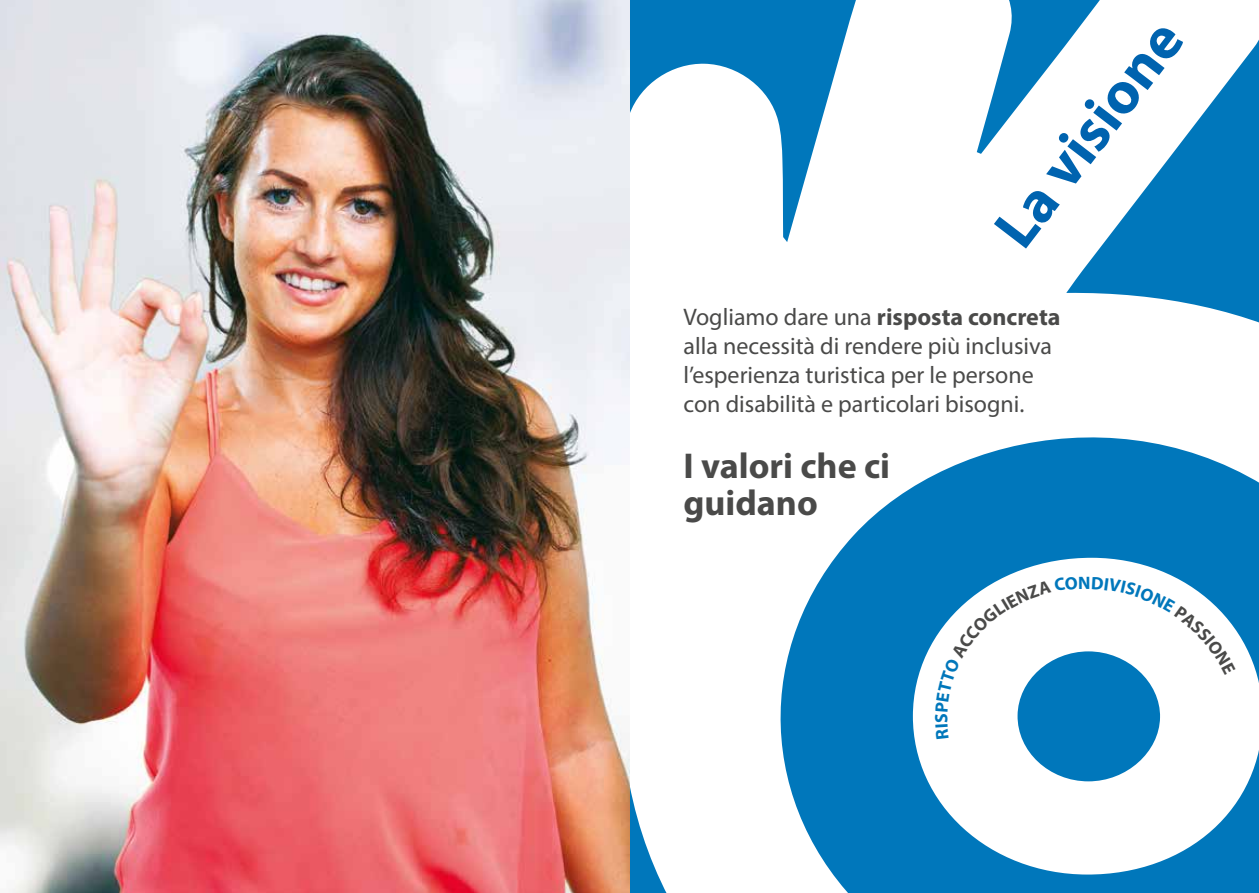
<style>
.page{position:relative;width:1259px;height:893px;background:#fff}
.page>*{position:absolute;margin:0;border:0;box-sizing:border-box;transform-origin:0 0}
.t1{font:700 60px "Myriad Pro";color:#0063af}
.t2{font:700 36px/37.5px "Myriad Pro";color:#4a4a49}
.t3{font:24px/28.8px "Myriad Pro";color:#4a4a49}
.t4{font:700 18px "Myriad Pro";color:#07b}
.s1{font-weight:700}
</style>
<div class="page">
<svg style="left:976px;top:0;width:90px;height:154px"></svg>
<svg style="left:1066px;top:0;width:193px;height:323px"></svg>
<svg style="left:629px;top:0;width:227px;height:242px"></svg>
<svg style="left:780px;top:437px;width:479px;height:456px;fill:#07b"></svg>
<svg style="left:629px;top:784px;width:38px;height:109px"></svg>
<img style="left:0;top:0;width:629px;height:893px">
<svg style="left:935px;top:576px;width:300px;height:205px"></svg>
<h1 class="t1" style="left:976px;top:214px;width:268px;rotate:-52deg">La visione</h1>
<p class="t3" style="left:683px;top:302px;width:378px">Vogliamo dare una <span class="s1">risposta concreta </span>alla necessità di rendere più inclusiva l’esperienza turistica per le persone con disabilità e particolari bisogni.</p>
<h2 class="t2" style="left:683px;top:446px;width:208px">I valori che ci guidano</h2>
<p class="t4" style="left:1078px;top:571px;width:14px">N</p>
<p class="t4" style="left:929px;top:723px;width:11px;rotate:-90deg">S</p>
</div>
